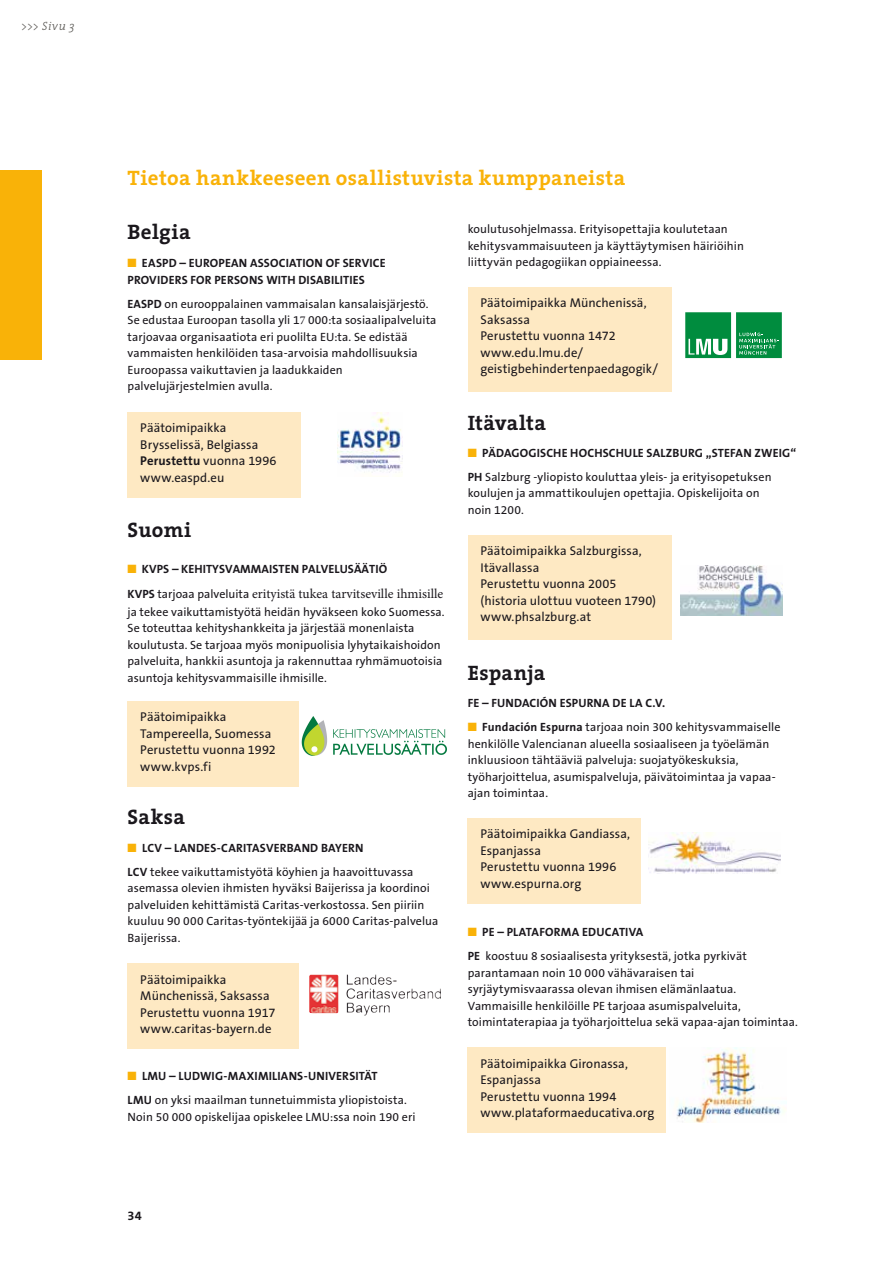
<style>
.page{position:relative;width:893px;height:1263px;background:#fff}
.page>*{position:absolute;margin:0;border:0;box-sizing:border-box;transform-origin:0 0}
.t1{font:700 21px "The Serif";letter-spacing:.02em;color:#f9b208}
.t2{font:700 21px "The Serif";letter-spacing:.015em;color:#1a171c}
.t3{font:13.5px "Minion Pro";color:#1a171c}
.t4{font:12.75px/16.5px "The Sans B5 Plain";letter-spacing:.005em;color:#1a171c}
.t5{font:700 12.75px "The Sans B7";letter-spacing:.01em;color:#1a171c}
.t6{font:12px/16.5px "The Sans B5 Plain";letter-spacing:.005em;color:#1a171c}
.t7{font:700 12px/16.5px "The Sans B7";letter-spacing:.015em;color:#1a171c}
.t8{font:italic 300 12px "The Serif";color:#585652}
.s1{color:#f9b208}
.s2{font-family:"The Sans B7";font-weight:700}
.s3{font-family:"Minion Pro"}
.s4{font-family:"The Sans B5 Plain";font-weight:400}
.s5{font-family:"The Sans B7";font-weight:700;font-size:12px}
.s6{font-family:"The Sans B5 Plain";font-size:12px}
</style>
<div class="page">
<div style="left:0;top:170px;width:41px;height:189px;background:#f9b208"></div>
<img style="left:302px;top:716px;width:145px;height:40px">
<img style="left:309px;top:974px;width:81px;height:39px">
<img style="left:337px;top:412px;width:65px;height:61px">
<div style="left:128px;top:412px;width:173px;height:85px;background:#fee9c3"></div>
<svg style="left:685px;top:312px;width:97px;height:46px;background:#2ea060"></svg>
<img style="left:681px;top:566px;width:102px;height:49px">
<div style="left:128px;top:701px;width:171px;height:85px;background:#fee9c3"></div>
<div style="left:468px;top:287px;width:203px;height:104px;background:#fee9c3"></div>
<div style="left:468px;top:535px;width:203px;height:104px;background:#fee9c3"></div>
<img style="left:676px;top:1047px;width:110px;height:75px">
<img style="left:648px;top:832px;width:132px;height:41px">
<div style="left:468px;top:818px;width:173px;height:85px;background:#fee9c3"></div>
<div style="left:468px;top:1047px;width:198px;height:85px;background:#fee9c3"></div>
<div style="left:128px;top:963px;width:171px;height:85px;background:#fee9c3"></div>
<p class="t8" style="left:21px;top:16px;width:55px">&gt;&gt;&gt; Sivu 3</p>
<h1 class="t1" style="left:128px;top:161px;width:499px">Tietoa hankkeeseen osallistuvista kumppaneista</h1>
<h1 class="t2" style="left:128px;top:215px;width:65px">Belgia</h1>
<p class="t7" style="left:128px;top:255px;width:260px"><span class="s1">■</span> EASPD – EUROPEAN ASSOCIATION OF SERVICE<br>PROVIDERS FOR PERSONS WITH DISABILITIES</p>
<p class="t6" style="left:128px;top:296px;width:310px"><span class="s2">EASPD</span> on eurooppalainen vammaisalan kansalaisjärjestö.<br>Se edustaa Euroopan tasolla yli 1<span class="s3">7</span> 000:ta sosiaalipalveluita tarjoavaa organisaatiota eri puolilta EU:ta. Se edistää vammaisten henkilöiden tasa-arvoisia mahdollisuuksia Euroopassa vaikuttavien ja laadukkaiden palvelujärjestelmien avulla.</p>
<p class="t4" style="left:140px;top:420px;width:120px">Päätoimipaikka<br>Brysselissä, Belgiassa</p>
<p class="t5" style="left:140px;top:454px;width:138px">Perustettu <span class="s4">vuonna 1996</span></p>
<p class="t4" style="left:140px;top:470px;width:86px">www.easpd.eu</p>
<p class="t6" style="left:468px;top:221px;width:278px">koulutusohjelmassa. Erityisopettajia koulutetaan kehitysvammaisuuteen ja käyttäytymisen häiriöihin liittyvän pedagogiikan oppiaineessa.</p>
<p class="t4" style="left:480px;top:295px;width:179px">Päätoimipaikka Münchenissä,<br>Saksassa<br>Perustettu vuonna 1472 www.edu.lmu.de/ geistigbehindertenpaedagogik/</p>
<h1 class="t2" style="left:468px;top:406px;width:80px">Itävalta</h1>
<p class="t7" style="left:468px;top:445px;width:330px"><span class="s1">■</span> PÄDAGOGISCHE HOCHSCHULE SALZBURG „STEFAN ZWEIG“</p>
<p class="t6" style="left:468px;top:469px;width:305px"><span class="s2">PH</span> Salzburg -yliopisto kouluttaa yleis- ja erityisopetuksen koulujen ja ammattikoulujen opettajia. Opiskelijoita on noin 1200.</p>
<h1 class="t2" style="left:128px;top:512px;width:65px">Suomi</h1>
<p class="t7" style="left:128px;top:561px;width:261px"><span class="s1">■</span> KVPS – KEHITYSVAMMAISTEN PALVELUSÄÄTIÖ</p>
<p class="t3" style="left:128px;top:585px;width:317px"><span class="s5">KVPS</span> <span class="s6">tarjoaa palveluita</span> erityistä tukea tarvitseville ihmisille</p>
<p class="t6" style="left:128px;top:604px;width:319px">ja tekee vaikuttamistyötä heidän hyväkseen koko Suomessa.<br>Se toteuttaa kehityshankkeita ja järjestää monenlaista koulutusta. Se tarjoaa myös monipuolisia lyhytaikaishoidon palveluita, hankkii asuntoja ja rakennuttaa ryhmämuotoisia asuntoja kehitysvammaisille ihmisille.</p>
<p class="t4" style="left:140px;top:709px;width:137px">Päätoimipaikka<br>Tampereella, Suomessa<br>Perustettu vuonna 1992 www.kvps.fi</p>
<h1 class="t2" style="left:128px;top:799px;width:59px">Saksa</h1>
<p class="t7" style="left:128px;top:840px;width:237px"><span class="s1">■</span> LCV – LANDES-CARITASVERBAND BAYERN</p>
<p class="t6" style="left:128px;top:864px;width:312px"><span class="s2">LCV</span> tekee vaikuttamistyötä köyhien ja haavoittuvassa asemassa olevien ihmisten hyväksi Baijerissa ja koordinoi palveluiden kehittämistä Caritas-verkostossa. Sen piiriin kuuluu 90 000 Caritas-työntekijää ja 6000 Caritas-palvelua Baijerissa.</p>
<p class="t4" style="left:140px;top:971px;width:137px">Päätoimipaikka<br>Münchenissä, Saksassa<br>Perustettu vuonna 1917 www.caritas-bayern.de</p>
<p class="t7" style="left:128px;top:1068px;width:252px"><span class="s1">■</span> LMU – LUDWIG-MAXIMILIANS-UNIVERSITÄT</p>
<p class="t6" style="left:128px;top:1092px;width:290px"><span class="s2">LMU</span> on yksi maailman tunnetuimmista yliopistoista.<br>Noin 50 000 opiskelijaa opiskelee LMU:ssa noin 190 eri</p>
<p class="t4" style="left:480px;top:543px;width:177px">Päätoimipaikka Salzburgissa,<br>Itävallassa<br>Perustettu vuonna 2005 (historia ulottuu vuoteen 1790) www.phsalzburg.at</p>
<h1 class="t2" style="left:468px;top:655px;width:79px">Espanja</h1>
<p class="t7" style="left:468px;top:695px;width:199px">FE – FUNDACIÓN ESPURNA DE LA C.V.</p>
<p class="t6" style="left:468px;top:719px;width:314px"><span class="s1">■</span> <span class="s2">Fundación Espurna</span> tarjoaa noin 300 kehitysvammaiselle henkilölle Valencianan alueella sosiaaliseen ja työelämän inkluusioon tähtääviä palveluja: suojatyökeskuksia, työharjoittelua, asumispalveluja, päivätoimintaa ja vapaa&shy;ajan toimintaa.</p>
<p class="t4" style="left:480px;top:826px;width:151px">Päätoimipaikka Gandiassa,<br>Espanjassa<br>Perustettu vuonna 1996 www.espurna.org</p>
<p class="t7" style="left:468px;top:924px;width:177px"><span class="s1">■</span> PE – PLATAFORMA EDUCATIVA</p>
<p class="t6" style="left:468px;top:948px;width:332px"><span class="s2">PE</span> koostuu 8 sosiaalisesta yrityksestä, jotka pyrkivät parantamaan noin 10 000 vähävaraisen tai syrjäytymisvaarassa olevan ihmisen elämänlaatua.<br>Vammaisille henkilöille PE tarjoaa asumispalveluita, toimintaterapiaa ja työharjoittelua sekä vapaa-ajan toimintaa.</p>
<p class="t4" style="left:480px;top:1055px;width:175px">Päätoimipaikka Gironassa,<br>Espanjassa<br>Perustettu vuonna 1994 www.plataformaeducativa.org</p>
<p class="t5" style="left:128px;top:1209px;width:16px">34</p>
</div>
